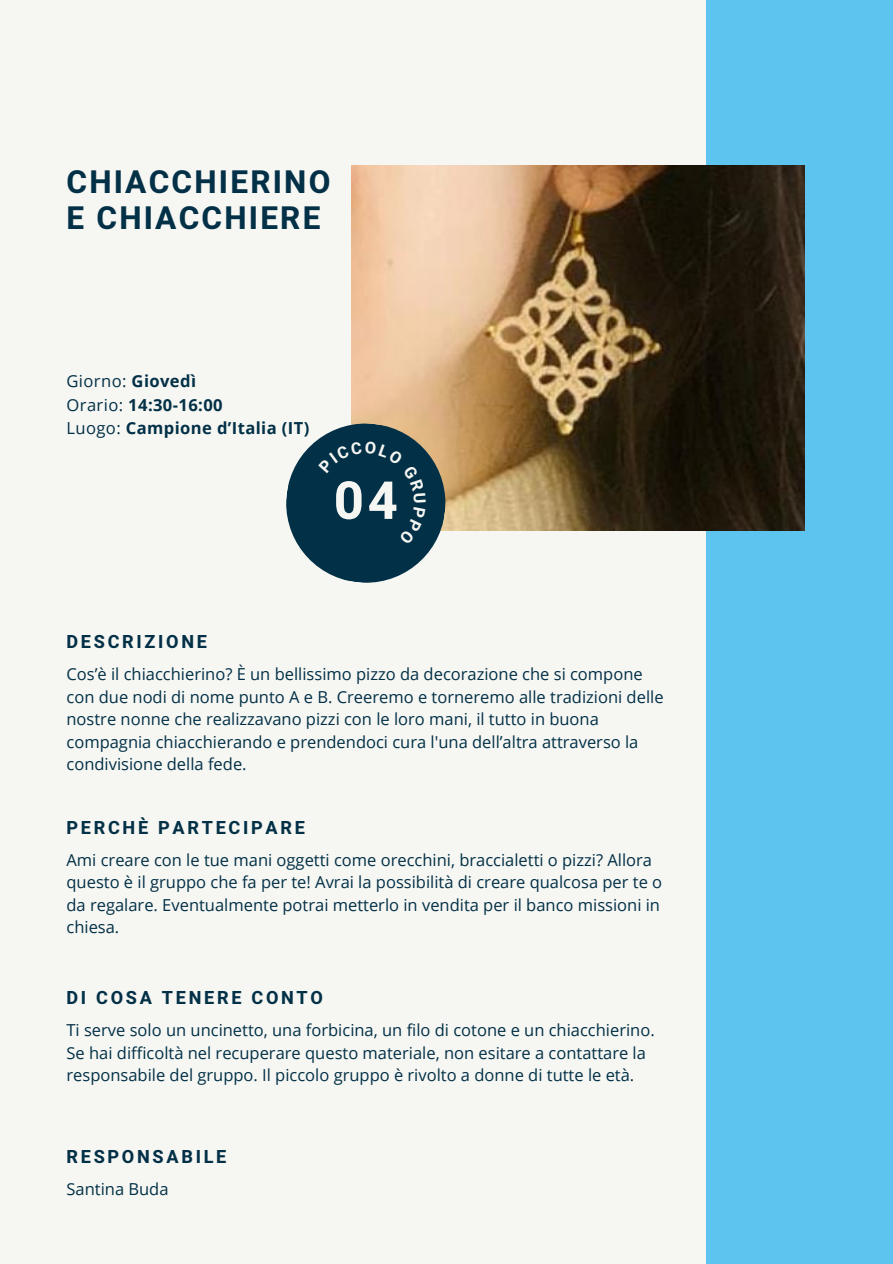
<style>
.page{position:relative;width:893px;height:1264px;background:#fff}
.page>*{position:absolute;margin:0;border:0;box-sizing:border-box;transform-origin:0 0}
.t1{font:700 52.5px "Heebo";color:#f6f6f2}
.t2{font:700 31.5px/36px "Heebo";letter-spacing:.07em;color:#023047}
.t3{font:700 18px "Heebo";letter-spacing:.15em;color:#023047}
.t4{font:16.5px/22.5px "Open Sans";color:#023047}
.t5{font:700 16.5px "Open Sans";letter-spacing:.025em;color:#023047}
.s1{font-weight:700}
.s2{font-weight:400}
</style>
<div class="page">
<div style="left:0;top:0;width:892px;height:1263px;background:#f6f6f2"></div>
<div style="left:706px;top:0;width:186px;height:1263px;background:#5dc4f0"></div>
<img style="left:351px;top:166px;width:453px;height:364px">
<svg style="left:286px;top:419px;width:164px;height:164px"></svg>
<p class="t2" style="left:66px;top:165px;width:265px">CHIACCHIERINO<br>E CHIACCHIERE</p>
<p class="t4" style="left:66px;top:369px;width:131px">Giorno: <span class="s1">Giovedì</span></p>
<p class="t5" style="left:66px;top:393px;width:158px"><span class="s2">Orario:</span> 14:30-16:00</p>
<p class="t5" style="left:66px;top:416px;width:244px"><span class="s2">Luogo:</span> Campione d’Italia (IT)</p>
<p class="t1" style="left:334px;top:464px;width:66px">04</p>
<p class="t3" style="left:66px;top:629px;width:142px">DESCRIZIONE</p>
<p class="t4" style="left:66px;top:662px;width:598px">Cos’è il chiacchierino? È un bellissimo pizzo da decorazione che si compone con due nodi di nome punto A e B. Creeremo e torneremo alle tradizioni delle nostre nonne che realizzavano pizzi con le loro mani, il tutto in buona compagnia chiacchierando e prendendoci cura l'una dell’altra attraverso la condivisione della fede.</p>
<p class="t3" style="left:66px;top:814px;width:240px">PERCHÈ PARTECIPARE</p>
<p class="t4" style="left:66px;top:847px;width:597px">Ami creare con le tue mani oggetti come orecchini, braccialetti o pizzi? Allora questo è il gruppo che fa per te! Avrai la possibilità di creare qualcosa per te o da regalare. Eventualmente potrai metterlo in vendita per il banco missioni in chiesa.</p>
<p class="t3" style="left:66px;top:985px;width:258px">DI COSA TENERE CONTO</p>
<p class="t4" style="left:66px;top:1018px;width:589px">Ti serve solo un uncinetto, una forbicina, un filo di cotone e un chiacchierino.<br>Se hai difficoltà nel recuperare questo materiale, non esitare a contattare la responsabile del gruppo. Il piccolo gruppo è rivolto a donne di tutte le età.</p>
<p class="t3" style="left:66px;top:1144px;width:161px">RESPONSABILE</p>
<p class="t4" style="left:66px;top:1177px;width:103px">Santina Buda</p>
</div>
